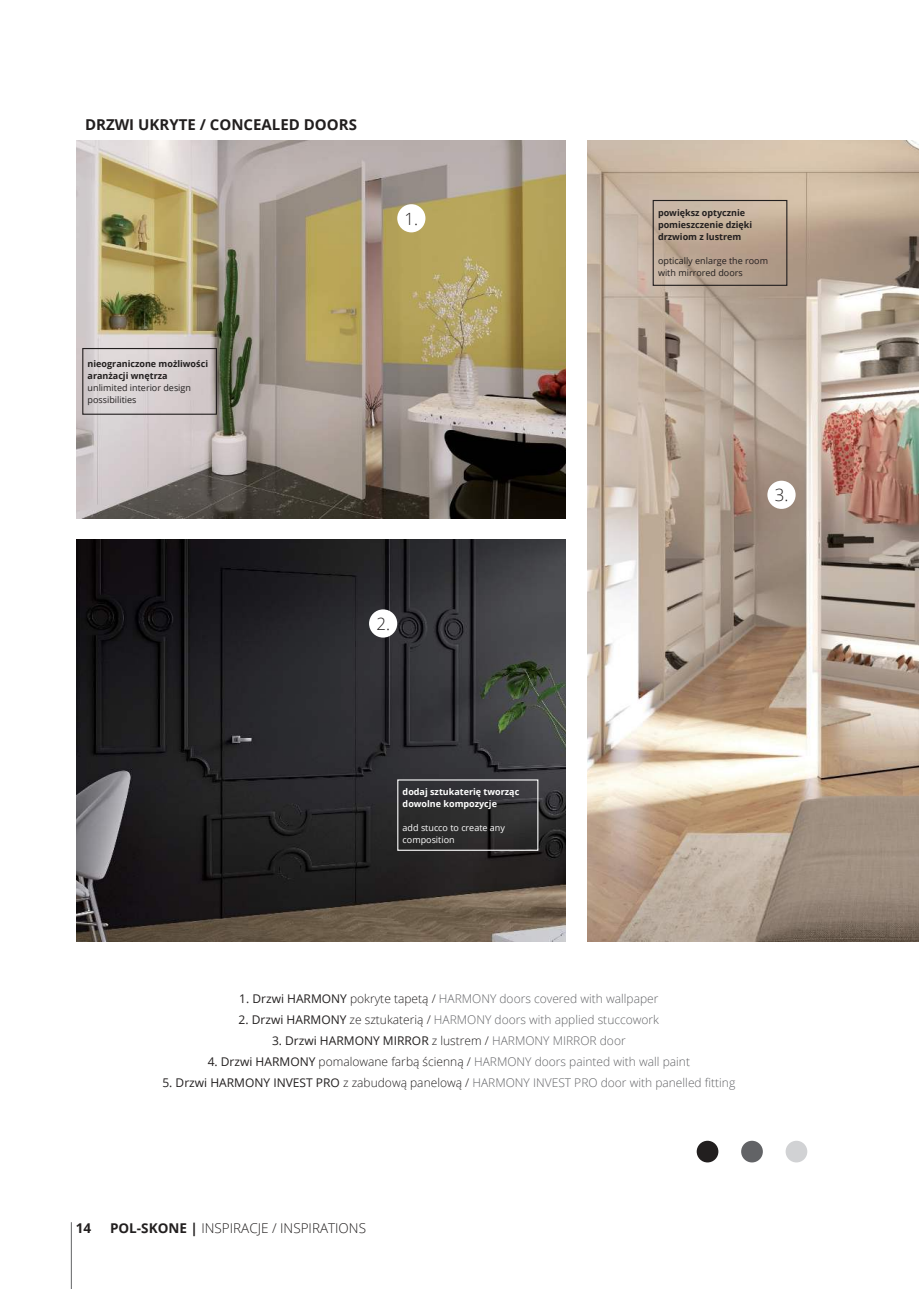
<style>
.page{position:relative;width:919px;height:1289px;background:#fff}
.page>*{position:absolute;margin:0;border:0;box-sizing:border-box;transform-origin:0 0}
.t1{font:300 16.8px "Open Sans";color:#221f1f}
.t2{font:700 15px "Open Sans";color:#221f1f}
.t3{font:300 13.5px "Open Sans";color:#221f1f}
.t4{font:700 13.5px "Open Sans";color:#221f1f}
.t5{font:300 12px "Open Sans";color:#626366}
.t6{font:12px "Open Sans";color:#221f1f}
.t7{font:700 9px/12px "Open Sans";color:#221f1f}
.t8{font:9px/12px "Open Sans";color:#221f1f}
.t9{font:700 9px/12px "Open Sans";color:#fff}
.t10{font:9px/12px "Open Sans";color:#fff}
.s1{font-weight:400;color:#221f1f}
.s2{color:#221f1f}
.s3{font-weight:300}
.s4{font-weight:300;color:#626366}
.s5{font-weight:700}
</style>
<div class="page">
<img style="left:587px;top:140px;width:331px;height:801px">
<img style="left:77px;top:140px;width:489px;height:378px">
<img style="left:77px;top:539px;width:489px;height:402px">
<div style="left:397px;top:204px;width:28px;height:28px;background:#fff;border-radius:50%"></div>
<div style="left:767px;top:480px;width:28px;height:29px;background:#fff;border-radius:50%"></div>
<div style="left:369px;top:609px;width:28px;height:28px;background:#fff;border-radius:50%"></div>
<hr style="left:71px;top:1222px;width:1px;height:66px;background:#626366">
<div style="left:696px;top:1140px;width:22px;height:22px;background:#221f1f;border-radius:50%"></div>
<div style="left:741px;top:1140px;width:21px;height:22px;background:#626366;border-radius:50%"></div>
<div style="left:785px;top:1140px;width:22px;height:22px;background:#d1d2d4;border-radius:50%"></div>
<div style="left:652px;top:200px;width:135px;height:86px;border:1px solid #221f1f"></div>
<div style="left:82px;top:348px;width:135px;height:67px;border:1px solid #221f1f"></div>
<p class="t2" style="left:85px;top:114px;width:273px">DRZWI UKRYTE / CONCEALED DOORS</p>
<h1 class="t1" style="left:404px;top:207px;width:15px">1.</h1>
<p class="t7" style="left:88px;top:357px;width:122px">nieograniczone możliwości aranżacji wnętrza</p>
<p class="t8" style="left:88px;top:381px;width:105px">unlimited interior design possibilities</p>
<h1 class="t1" style="left:376px;top:612px;width:15px">2.</h1>
<p class="t7" style="left:658px;top:207px;width:96px">powiększ optycznie pomieszczenie dzięki drzwiom z lustrem</p>
<p class="t8" style="left:658px;top:255px;width:111px">optically enlarge the room with mirrored doors</p>
<h1 class="t1" style="left:774px;top:483px;width:15px">3.</h1>
<p class="t9" style="left:402px;top:785px;width:118px">dodaj sztukaterię tworząc dowolne kompozycje</p>
<p class="t10" style="left:402px;top:821px;width:104px">add stucco to create any composition</p>
<p class="t5" style="left:239px;top:990px;width:421px"><span class="s1">1. Drzwi HARMONY</span> <span class="s2">pokryte tapetą /</span> HARMONY doors covered with wallpaper</p>
<p class="t5" style="left:239px;top:1011px;width:422px"><span class="s1">2. Drzwi HARMONY</span> <span class="s2">ze sztukaterią /</span> HARMONY doors with applied stuccowork</p>
<p class="t6" style="left:272px;top:1035px;width:355px">3. Drzwi HARMONY MIRROR <span class="s3">z lustrem /</span> <span class="s4">HARMONY MIRROR door</span></p>
<p class="t5" style="left:208px;top:1053px;width:484px"><span class="s1">4. Drzwi HARMONY</span> <span class="s2">pomalowane farbą ścienną /</span> HARMONY doors painted with wall paint</p>
<p class="t5" style="left:162px;top:1074px;width:574px"><span class="s1">5. Drzwi HARMONY INVEST PRO</span> <span class="s2">z zabudową panelową /</span> HARMONY INVEST PRO door with panelled fitting</p>
<p class="t4" style="left:76px;top:1222px;width:17px">14</p>
<p class="t3" style="left:110px;top:1222px;width:257px"><span class="s5">POL-SKONE |</span> INSPIRACJE / INSPIRATIONS</p>
</div>
